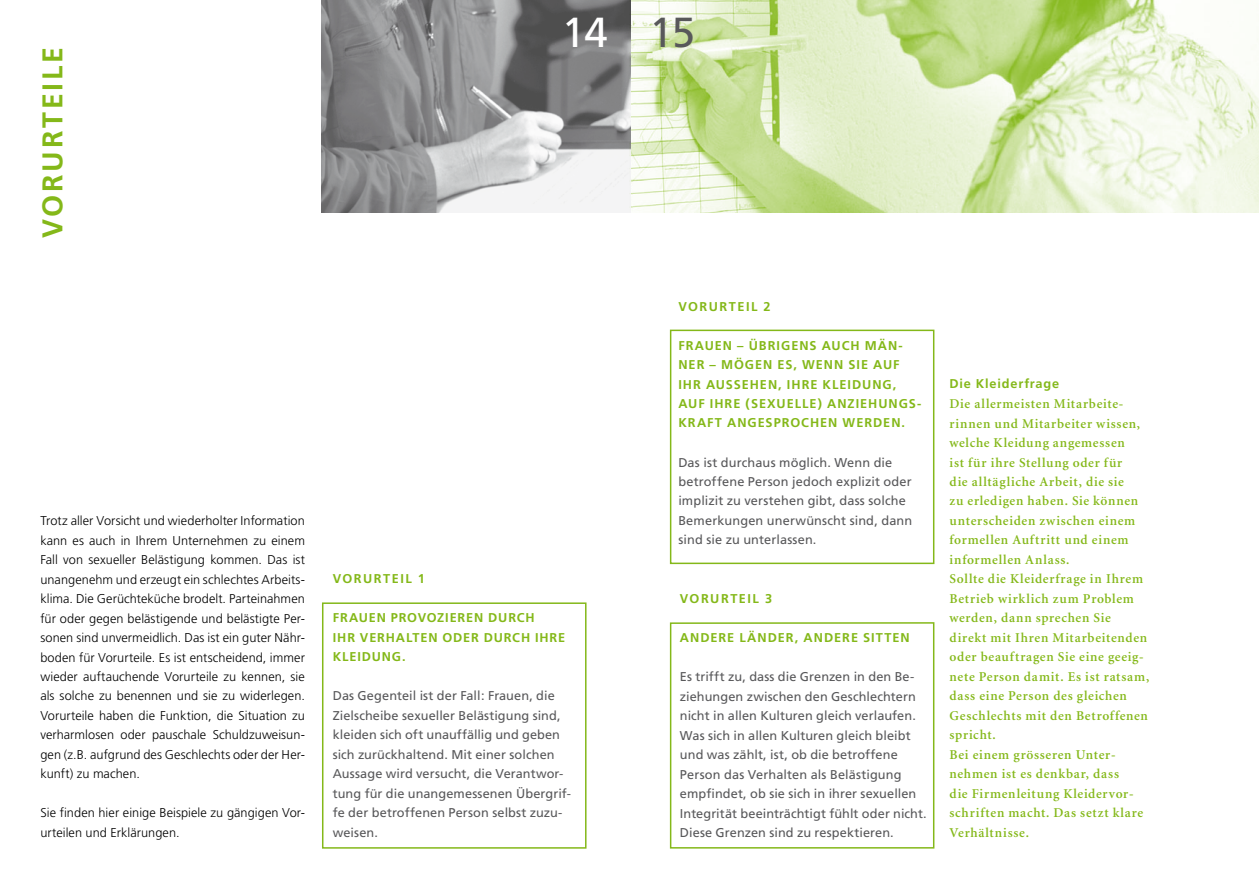
<style>
.page{position:relative;width:1259px;height:893px;background:#fff}
.page>*{position:absolute;margin:0;border:0;box-sizing:border-box;transform-origin:0 0}
.t1{font:42px "Frutiger";color:#fff}
.t2{font:700 28.5px "Frutiger";letter-spacing:.1em;color:#84b819}
.t3{font:600 13.5px/19.5px "Minion";letter-spacing:.055em;color:#84b819}
.t4{font:12.75px/19.5px "Frutiger";letter-spacing:.005em;color:#58585a}
.t5{font:300 12.75px/19.5px "Frutiger";letter-spacing:.005em;color:#000;text-align:justify}
.t6{font:700 12.75px/19.5px "Frutiger";letter-spacing:.075em;color:#84b819}
.t7{font:700 12.75px "Frutiger";letter-spacing:.12em;color:#84b819}
.s1{color:#58585a}
</style>
<div class="page">
<img style="left:630px;top:0;width:629px;height:213px">
<div style="left:670px;top:330px;width:264px;height:234px;border:2px solid #84b819"></div>
<div style="left:670px;top:622px;width:264px;height:227px;border:2px solid #84b819"></div>
<svg style="left:322px;top:0;width:308px;height:213px;background:#99999b"></svg>
<div style="left:322px;top:602px;width:264px;height:247px;border:2px solid #84b819"></div>
<h2 class="t2" style="left:36px;top:238px;width:193px;rotate:-90deg">VORURTEILE</h2>
<p class="t5" style="left:40px;top:511px;width:266px">Trotz aller Vorsicht und wiederholter Information kann es auch in Ihrem Unternehmen zu einem Fall von sexueller Belästigung kommen. Das ist unangenehm und erzeugt ein schlechtes Arbeits&shy;klima. Die Gerüchteküche brodelt. Parteinahmen für oder gegen belästigende und belästigte Per&shy;sonen sind unvermeidlich. Das ist ein guter Nähr&shy;boden für Vorurteile. Es ist entscheidend, immer wieder auftauchende Vorurteile zu kennen, sie als solche zu benennen und sie zu widerlegen.<br>Vorurteile haben die Funktion, die Situation zu verharmlosen oder pauschale Schuldzuweisun&shy;gen (z.B. aufgrund des Geschlechts oder der Her&shy;kunft) zu machen.</p>
<p class="t5" style="left:40px;top:803px;width:266px">Sie finden hier einige Beispiele zu gängigen Vor&shy;urteilen und Erklärungen.</p>
<h1 class="t1" style="left:562px;top:7px;width:135px">14 <span class="s1">15</span></h1>
<p class="t7" style="left:333px;top:571px;width:94px">VORURTEIL 1</p>
<p class="t6" style="left:333px;top:608px;width:234px">FRAUEN PROVOZIEREN DURCH<br>IHR VERHALTEN ODER DURCH IHRE<br>KLEIDUNG.</p>
<p class="t4" style="left:333px;top:686px;width:237px">Das Gegenteil ist der Fall: Frauen, die Zielscheibe sexueller Belästigung sind, kleiden sich oft unauffällig und geben sich zurückhaltend. Mit einer solchen Aussage wird versucht, die Verantwor&shy;tung für die unangemessenen Übergrif-- fe der betroffenen Person selbst zuzu&shy;weisen.</p>
<p class="t7" style="left:678px;top:299px;width:94px">VORURTEIL 2</p>
<p class="t6" style="left:678px;top:335px;width:245px">FRAUEN – ÜBRIGENS AUCH MÄN-<br>NER – MÖGEN ES, WENN SIE AUF<br>IHR AUSSEHEN, IHRE KLEIDUNG,<br>AUF IHRE (SEXUELLE) ANZIEHUNGS-<br>KRAFT ANGESPROCHEN WERDEN.</p>
<p class="t4" style="left:678px;top:452px;width:235px">Das ist durchaus möglich. Wenn die betroffene Person jedoch explizit oder implizit zu verstehen gibt, dass solche Bemerkungen unerwünscht sind, dann sind sie zu unterlassen.</p>
<p class="t7" style="left:680px;top:591px;width:94px">VORURTEIL 3</p>
<p class="t6" style="left:680px;top:628px;width:231px">ANDERE LÄNDER, ANDERE SITTEN</p>
<p class="t4" style="left:680px;top:667px;width:248px">Es trifft zu, dass die Grenzen in den Be&shy;ziehungen zwischen den Geschlechtern nicht in allen Kulturen gleich verlaufen.<br>Was sich in allen Kulturen gleich bleibt und was zählt, ist, ob die betroffene Person das Verhalten als Belästigung empfindet, ob sie sich in ihrer sexuellen Integrität beeinträchtigt fühlt oder nicht.<br>Diese Grenzen sind zu respektieren.</p>
<p class="t6" style="left:949px;top:374px;width:111px">DIE KLEIDERFRAGE</p>
<p class="t3" style="left:949px;top:394px;width:201px">Die allermeisten Mitarbeite&shy;rinnen und Mitarbeiter wissen, welche Kleidung angemessen<br>ist für ihre Stellung oder für<br>die alltägliche Arbeit, die sie<br>zu erledigen haben. Sie können unterscheiden zwischen einem formellen Auftritt und einem informellen Anlass.<br>Sollte die Kleiderfrage in Ihrem<br>Betrieb wirklich zum Problem werden, dann sprechen Sie direkt mit Ihren Mitarbeitenden oder beauftragen Sie eine geeig&shy;nete Person damit. Es ist ratsam, dass eine Person des gleichen<br>Geschlechts mit den Betroffenen spricht.<br>Bei einem grösseren Unter&shy;nehmen ist es denkbar, dass<br>die Firmenleitung Kleidervor&shy;schriften macht. Das setzt klare<br>Verhältnisse.</p>
</div>
